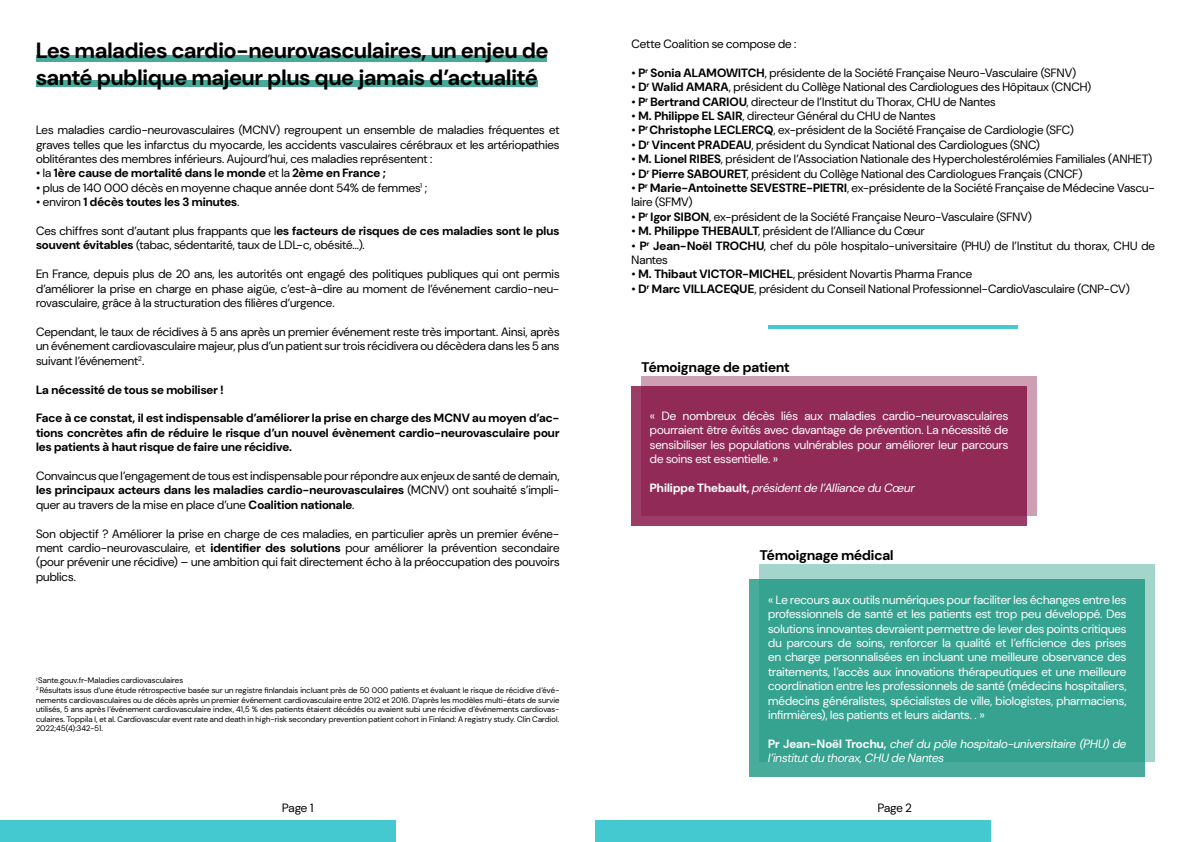
<style>
.page{position:relative;width:1191px;height:842px;background:#fff}
.page>*{position:absolute;margin:0;border:0;box-sizing:border-box;transform-origin:0 0}
.t1{font:700 22px/26.4px "DM Sans 36 pt";color:#000}
.t2{font:700 14px "DM Sans 36 pt";letter-spacing:-.005em;color:#000}
.t3{font:12px/14.4px "DM Sans 36 pt";color:#000;text-align:justify}
.t4{font:12px/14.4px "DM Sans 36 pt";letter-spacing:.005em;color:#fff;text-align:justify}
.t5{font:700 12px/14.4px "DM Sans 36 pt";letter-spacing:.005em;color:#000;text-align:justify}
.t6{font:italic 12px/14.4px "DM Sans 36 pt";color:#fff}
.t7{font:8px/9.6px "DM Sans 36 pt";letter-spacing:.02em;color:#000;text-align:justify}
.s1{font-weight:400}
.s2{font-weight:700}
.s3{font-weight:700;font-style:normal}
</style>
<div class="page">
<div style="left:36px;top:80px;width:501px;height:6px;background:#48ab9a"></div>
<div style="left:36px;top:55px;width:510px;height:6px;background:#48ab9a"></div>
<div style="left:0;top:820px;width:395px;height:22px;background:#43c9cf"></div>
<div style="left:595px;top:820px;width:395px;height:22px;background:#43c9cf"></div>
<svg style="left:641px;top:376px;width:395px;height:139px;background:#c794aa"></svg>
<svg style="left:631px;top:387px;width:395px;height:139px;background:#912b58"></svg>
<hr style="left:768px;top:325px;width:249px;height:4px;background:#43c9cf">
<div style="left:760px;top:564px;width:395px;height:198px;background:#a4d5cd"></div>
<div style="left:749px;top:579px;width:395px;height:198px;background:linear-gradient(to bottom,#34a290,#3ba594)"></div>
<p class="t1" style="left:36px;top:37px;width:513px">Les maladies cardio-neurovasculaires, un enjeu de santé publique majeur plus que jamais d’actualité</p>
<p class="t3" style="left:36px;top:123px;width:525px">Les maladies cardio-neurovasculaires (MCNV) regroupent un ensemble de maladies fréquentes et graves telles que les infarctus du myocarde, les accidents vasculaires cérébraux et les artériopathies oblitérantes des membres inférieurs. Aujourd’hui, ces maladies représentent :</p>
<p class="t5" style="left:36px;top:166px;width:351px"><span class="s1">• la</span> 1ère cause de mortalité dans le monde <span class="s1">et la</span> 2ème en France ;</p>
<p class="t3" style="left:36px;top:180px;width:393px">• plus de 140 000 décès en moyenne chaque année dont 54% de femmes<sup>1</sup> ;</p>
<p class="t5" style="left:36px;top:195px;width:205px"><span class="s1">• environ</span> 1 décès toutes les 3 minutes<span class="s1">.</span></p>
<p class="t3" style="left:36px;top:224px;width:525px">Ces chiffres sont d’autant plus frappants que l<span class="s2">es facteurs de risques de ces maladies sont le plus souvent évitables</span> (tabac, sédentarité, taux de LDL-c, obésité…).</p>
<p class="t3" style="left:36px;top:267px;width:525px">En France, depuis plus de 20 ans, les autorités ont engagé des politiques publiques qui ont permis d’améliorer la prise en charge en phase aigüe, c’est-à-dire au moment de l’événement cardio-neu&shy;rovasculaire, grâce à la structuration des filières d’urgence.</p>
<p class="t3" style="left:36px;top:324px;width:525px">Cependant, le taux de récidives à 5 ans après un premier événement reste très important. Ainsi, après un événement cardiovasculaire majeur, plus d’un patient sur trois récidivera ou décèdera dans les 5 ans suivant l’événement<sup>2</sup>.</p>
<p class="t5" style="left:36px;top:382px;width:189px">La nécessité de tous se mobiliser !</p>
<p class="t5" style="left:36px;top:411px;width:525px">Face à ce constat, il est indispensable d’améliorer la prise en charge des MCNV au moyen d’ac&shy;tions concrètes afin de réduire le risque d’un nouvel évènement cardio-neurovasculaire pour les patients à haut risque de faire une récidive.</p>
<p class="t3" style="left:36px;top:468px;width:525px">Convaincus que l’engagement de tous est indispensable pour répondre aux enjeux de santé de demain, <span class="s2">les principaux acteurs dans les maladies cardio-neurovasculaires</span> (MCNV) ont souhaité s’impli&shy;quer au travers de la mise en place d’une <span class="s2">Coalition nationale</span>.</p>
<p class="t3" style="left:36px;top:526px;width:525px">Son objectif ? Améliorer la prise en charge de ces maladies, en particulier après un premier événe&shy;ment cardio-neurovasculaire, et <span class="s2">identifier des solutions</span> pour améliorer la prévention secondaire (pour prévenir une récidive) – une ambition qui fait directement écho à la préoccupation des pouvoirs publics.</p>
<p class="t7" style="left:36px;top:676px;width:148px"><sup>1</sup> Sante.gouv.fr-Maladies cardiovasculaires</p>
<p class="t7" style="left:36px;top:685px;width:525px"><sup>2</sup> Résultats issus d’une étude rétrospective basée sur un registre finlandais incluant près de 50 000 patients et évaluant le risque de récidive d’évé&shy;nements cardiovasculaires ou de décès après un premier événement cardiovasculaire entre 2012 et 2016. D’après les modèles multi-états de survie utilisés, 5 ans après l’événement cardiovasculaire index, 41,5 % des patients étaient décédés ou avaient subi une récidive d’événements cardiovas&shy;culaires. Toppila I, et al. Cardiovascular event rate and death in high-risk secondary prevention patient cohort in Finland: A registry study. Clin Cardiol.<br>2022;45(4):342-51.</p>
<p class="t3" style="left:282px;top:801px;width:32px">Page 1</p>
<p class="t3" style="left:631px;top:36px;width:166px">Cette Coalition se compose de :</p>
<p class="t3" style="left:631px;top:65px;width:446px">• <span class="s2">P</span><sup>r</sup> <span class="s2">Sonia ALAMOWITCH</span>, présidente de la Société Française Neuro-Vasculaire (SFNV)</p>
<p class="t3" style="left:631px;top:80px;width:461px">• <span class="s2">D</span><sup>r</sup> <span class="s2">Walid AMARA</span>, président du Collège National des Cardiologues des Hôpitaux (CNCH)</p>
<p class="t3" style="left:631px;top:94px;width:365px">• <span class="s2">P</span><sup>r</sup> <span class="s2">Bertrand CARIOU</span>, directeur de l’Institut du Thorax, CHU de Nantes</p>
<p class="t3" style="left:631px;top:108px;width:305px">• <span class="s2">M. Philippe EL SAIR</span>, directeur Général du CHU de Nantes</p>
<p class="t3" style="left:631px;top:123px;width:444px">• <span class="s2">P</span><sup>r</sup> <span class="s2">Christophe LECLERCQ</span>, ex-président de la Société Française de Cardiologie (SFC)</p>
<p class="t3" style="left:631px;top:137px;width:410px">• <span class="s2">D</span><sup>r</sup> <span class="s2">Vincent PRADEAU</span>, président du Syndicat National des Cardiologues (SNC)</p>
<p class="t3" style="left:631px;top:152px;width:522px">• <span class="s2">M. Lionel RIBES</span>, président de l’Association Nationale des Hypercholestérolémies Familiales (ANHET)</p>
<p class="t3" style="left:631px;top:166px;width:452px">• <span class="s2">D</span><sup>r</sup> <span class="s2">Pierre SABOURET</span>, président du Collège National des Cardiologues Français (CNCF)</p>
<p class="t3" style="left:631px;top:180px;width:525px">• <span class="s2">P</span><sup>r</sup> <span class="s2">Marie-Antoinette SEVESTRE-PIETRI</span>, ex-présidente de la Société Française de Médecine Vascu&shy;laire (SFMV)</p>
<p class="t3" style="left:631px;top:209px;width:402px">• <span class="s2">P</span><sup>r</sup> <span class="s2">Igor SIBON</span>, ex-président de la Société Française Neuro-Vasculaire (SFNV)</p>
<p class="t3" style="left:631px;top:224px;width:295px">• <span class="s2">M. Philippe THEBAULT</span>, président de l’Alliance du Cœur</p>
<p class="t3" style="left:631px;top:238px;width:525px">• <span class="s2">P</span><sup>r</sup> <span class="s2">Jean-Noël TROCHU</span>, chef du pôle hospitalo-universitaire (PHU) de l’Institut du thorax, CHU de<br>Nantes</p>
<p class="t3" style="left:631px;top:267px;width:342px">• <span class="s2">M. Thibaut VICTOR-MICHEL</span>, président Novartis Pharma France</p>
<p class="t3" style="left:631px;top:281px;width:500px">• <span class="s2">D</span><sup>r</sup> <span class="s2">Marc VILLACEQUE</span>, président du Conseil National Professionnel-CardioVasculaire (CNP-CV)</p>
<p class="t2" style="left:641px;top:358px;width:149px">Témoignage de patient</p>
<p class="t4" style="left:650px;top:409px;width:360px">« De nombreux décès liés aux maladies cardio-neurovasculaires pourraient être évités avec davantage de prévention. La nécessité de sensibiliser les populations vulnérables pour améliorer leur parcours de soins est essentielle. »</p>
<p class="t6" style="left:650px;top:481px;width:266px"><span class="s3">Philippe Thebault,</span> président de l’Alliance du Cœur</p>
<p class="t2" style="left:760px;top:546px;width:135px">Témoignage médical</p>
<p class="t4" style="left:768px;top:592px;width:360px">« Le recours aux outils numériques pour faciliter les échanges entre les professionnels de santé et les patients est trop peu développé. Des solutions innovantes devraient permettre de lever des points critiques du parcours de soins, renforcer la qualité et l’efficience des prises en charge personnalisées en incluant une meilleure observance des traitements, l’accès aux innovations thérapeutiques et une meilleure coordination entre les professionnels de santé (médecins hospitaliers, médecins généralistes, spécialistes de ville, biologistes, pharmaciens, infirmières), les patients et leurs aidants. . »</p>
<p class="t6" style="left:768px;top:736px;width:360px"><span class="s3">Pr Jean-Noël Trochu,</span> chef du pôle hospitalo-universitaire (PHU) de l’institut du thorax, CHU de Nantes</p>
<p class="t3" style="left:877px;top:801px;width:36px">Page 2</p>
</div>
